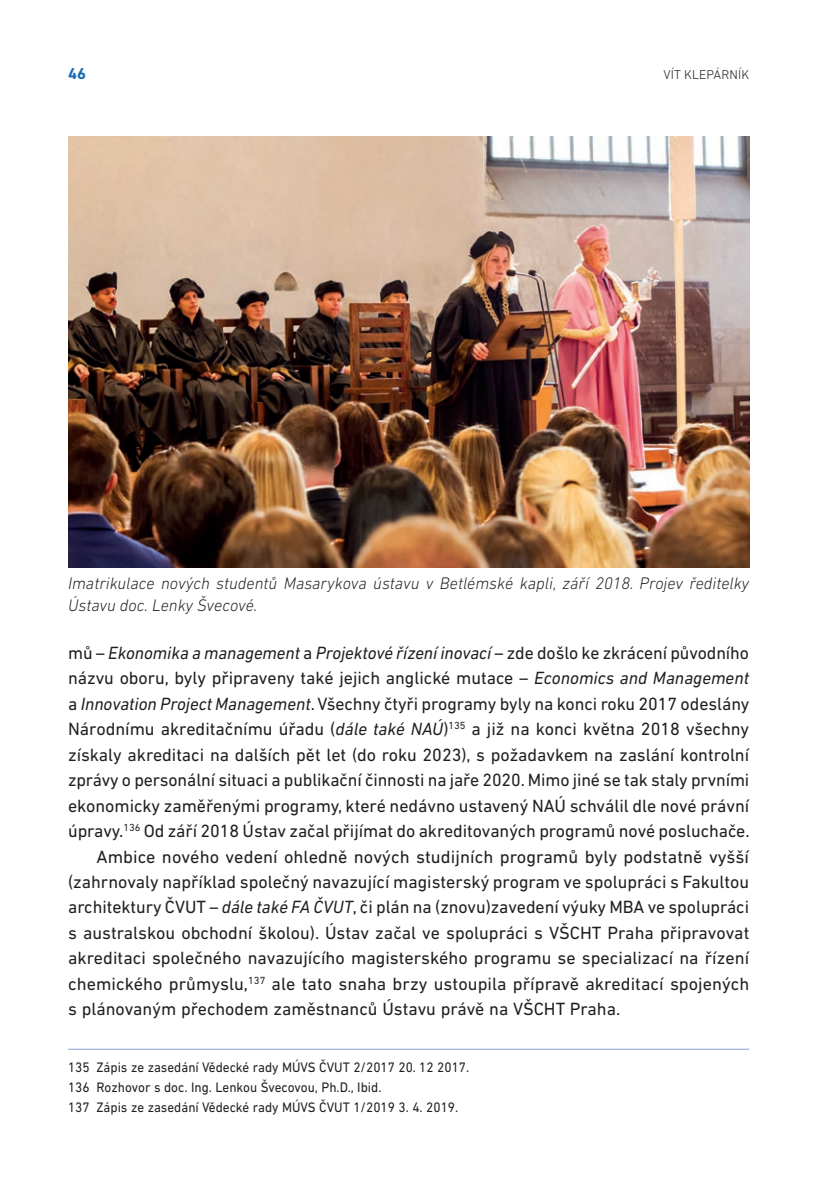
<style>
.page{position:relative;width:840px;height:1191px;background:#fff}
.page>*{position:absolute;margin:0;border:0;box-sizing:border-box;transform-origin:0 0}
.t1{font:18px "DIN Next LT Pro";color:#231f20}
.t2{font:italic 18px "DIN Next LT Pro";letter-spacing:-.005em;color:#231f20}
.t3{font:italic 300 17px/22px "DIN Next LT Pro";color:#231f20}
.t4{font:700 16px "DIN Next LT Pro";color:#156ab5}
.t5{font:14px/19.8px "DIN Next LT Pro";color:#231f20;scale:.95 1}
.t6{font:300 13px "DIN Next LT Pro";letter-spacing:.01em;color:#231f20}
.s1{font-style:normal}
.s2{font-style:italic}
</style>
<div class="page">
<hr style="left:68px;top:1048px;width:680px;height:1px;background:#8da4d4">
<img style="left:68px;top:136px;width:680px;height:431px">
<p class="t4" style="left:68px;top:65px;width:19px">46</p>
<p class="t6" style="left:663px;top:67px;width:87px">VÍT KLEPÁRNÍK</p>
<p class="t3" style="left:68px;top:572px;width:682px">Imatrikulace nových studentů Masarykova ústavu v Betlémské kapli, září 2018. Projev ředitelky<br>Ústavu doc. Lenky Švecové.</p>
<p class="t2" style="left:68px;top:642px;width:682px"><span class="s1">mů –</span> Ekonomika a management <span class="s1">a</span> Projektové řízení inovací <span class="s1">– zde došlo ke zkrácení původního</span></p>
<p class="t1" style="left:68px;top:668px;width:682px">názvu oboru, byly připraveny také jejich anglické mutace – <span class="s2">Economics and Management</span></p>
<p class="t1" style="left:68px;top:693px;width:682px">a <span class="s2">Innovation Project Management</span>. Všechny čtyři programy byly na konci roku 2017 odeslány</p>
<p class="t1" style="left:68px;top:719px;width:682px">Národnímu akreditačnímu úřadu (<span class="s2">dále také NAÚ</span>)<sup>135</sup> a již na konci května 2018 všechny</p>
<p class="t1" style="left:68px;top:744px;width:682px">získaly akreditaci na dalších pět let (do roku 2023), s požadavkem na zaslání kontrolní</p>
<p class="t1" style="left:68px;top:769px;width:682px">zprávy o personální situaci a publikační činnosti na jaře 2020. Mimo jiné se tak staly prvními</p>
<p class="t1" style="left:68px;top:795px;width:682px">ekonomicky zaměřenými programy, které nedávno ustavený NAÚ schválil dle nové právní</p>
<p class="t1" style="left:68px;top:820px;width:682px">úpravy.<sup>136</sup> Od září 2018 Ústav začal přijímat do akreditovaných programů nové posluchače.</p>
<p class="t1" style="left:96px;top:846px;width:653px">Ambice nového vedení ohledně nových studijních programů byly podstatně vyšší</p>
<p class="t1" style="left:68px;top:871px;width:682px">(zahrnovaly například společný navazující magisterský program ve spolupráci s Fakultou</p>
<p class="t1" style="left:68px;top:897px;width:682px">architektury ČVUT – <span class="s2">dále také FA ČVUT</span>, či plán na (znovu)zavedení výuky MBA ve spolupráci</p>
<p class="t1" style="left:68px;top:922px;width:682px">s australskou obchodní školou). Ústav začal ve spolupráci s VŠCHT Praha připravovat</p>
<p class="t1" style="left:68px;top:947px;width:682px">akreditaci společného navazujícího magisterského programu se specializací na řízení</p>
<p class="t1" style="left:68px;top:973px;width:682px">chemického průmyslu,<sup>137</sup> ale tato snaha brzy ustoupila přípravě akreditací spojených</p>
<p class="t1" style="left:68px;top:998px;width:553px">s plánovaným přechodem zaměstnanců Ústavu právě na VŠCHT Praha.</p>
<p class="t5" style="left:68px;top:1057px;width:423px">135 Zápis ze zasedání Vědecké rady MÚVS ČVUT 2/2017 20. 12 2017.<br>136 Rozhovor s doc. Ing. Lenkou Švecovou, Ph.D., Ibid.<br>137 Zápis ze zasedání Vědecké rady MÚVS ČVUT 1/2019 3. 4. 2019.</p>
</div>
